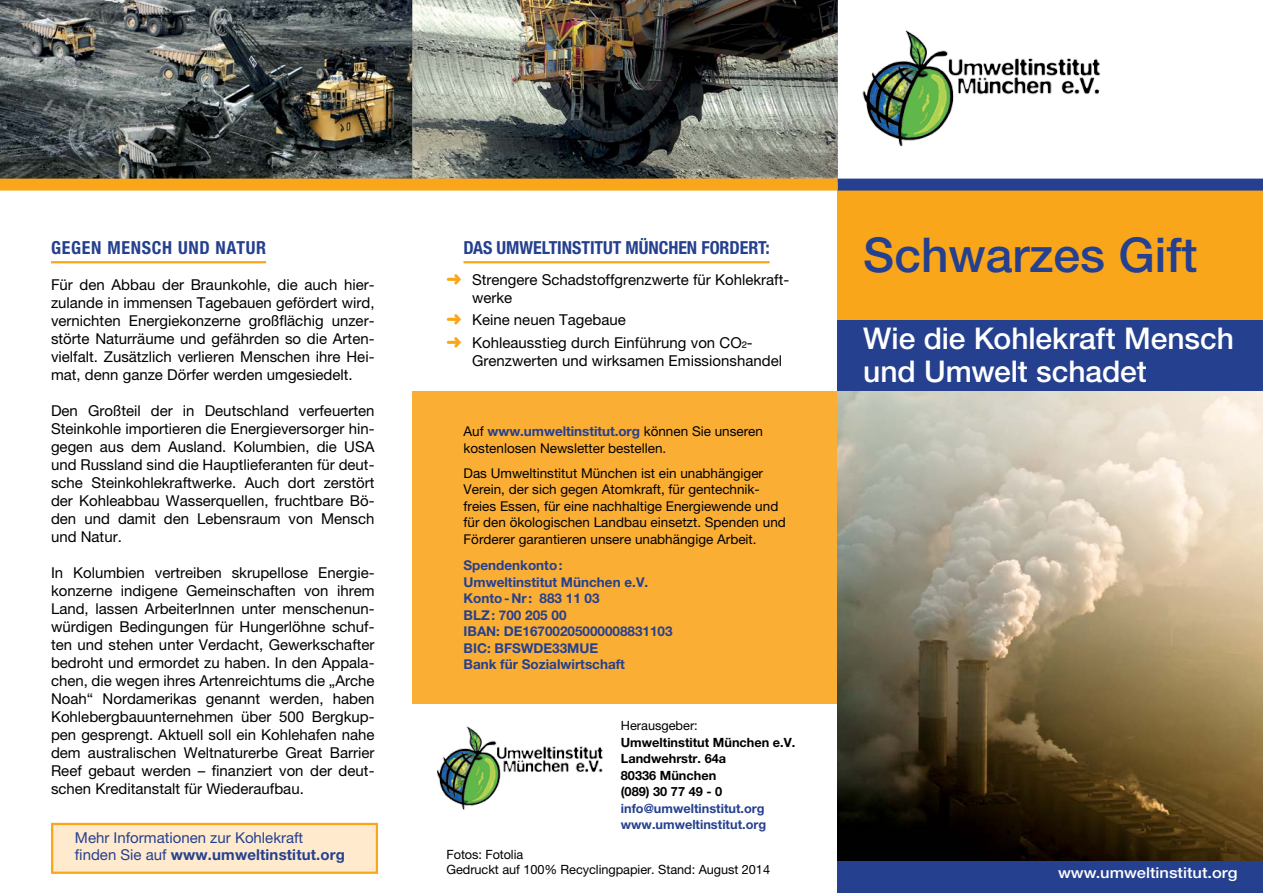
<style>
.page{position:relative;width:1263px;height:893px;background:#fff}
.page>*{position:absolute;margin:0;border:0;box-sizing:border-box;transform-origin:0 0}
.t1{font:500 48px "Helvetica Neue LT Pro";color:#25408f}
.t2{font:500 30px/33px "Helvetica Neue LT Pro";letter-spacing:-.005em;color:#fff}
.t3{font:700 condensed 18px "Helvetica Neue LT Pro";letter-spacing:-.005em;color:#25408f}
.t4{font:700 condensed 18px "Helvetica Neue LT Pro";letter-spacing:.04em;color:#25408f}
.t5{font:15px/18px "Helvetica Neue LT Pro";color:#000;text-align:justify}
.t6{font:15px/16.5px "Helvetica Neue LT Pro";color:#25408f}
.t7{font:500 15px "Helvetica Neue LT Pro";color:#fff;scale:1.1 1}
.t8{font:13.5px/16.5px "Helvetica Neue LT Pro";color:#000}
.t9{font:700 13.5px/16.5px "Helvetica Neue LT Pro";color:#25408f}
.t10{font:12.75px/15.3px "Helvetica Neue LT Pro";letter-spacing:-.005em;color:#000}
.t11{font:700 12.75px/16.5px "Helvetica Neue LT Pro";color:#000}
.t12{font:700 12.75px/16.5px "Helvetica Neue LT Pro";color:#25408f}
.s1{font-weight:700}
.s2{font-weight:700;color:#25408f}
</style>
<div class="page">
<img style="left:0;top:0;width:412px;height:179px">
<img style="left:412px;top:0;width:426px;height:179px">
<div style="left:0;top:179px;width:838px;height:12px;background:#faa61a"></div>
<div style="left:838px;top:319px;width:425px;height:73px;background:#25408f"></div>
<div style="left:838px;top:189px;width:425px;height:130px;background:#faa61a"></div>
<div style="left:838px;top:179px;width:425px;height:12px;background:#25408f"></div>
<hr style="left:51px;top:261px;width:215px;height:2px;background:#faa61a">
<hr style="left:463px;top:261px;width:307px;height:2px;background:#faa61a">
<div style="left:838px;top:859px;width:425px;height:34px;background:#25408f"></div>
<img style="left:862px;top:30px;width:239px;height:117px">
<div style="left:51px;top:823px;width:327px;height:51px;background:#ffeacd;border:2px solid #faa61a"></div>
<img style="left:437px;top:726px;width:167px;height:84px">
<div style="left:412px;top:392px;width:426px;height:312px;background:#fbae34"></div>
<img style="left:838px;top:392px;width:425px;height:468px">
<p class="t4" style="left:51px;top:237px;width:217px">GEGEN MENSCH UND NATUR</p>
<p class="t5" style="left:51px;top:276px;width:325px">Für den Abbau der Braunkohle, die auch hier&shy;zulande in immensen Tagebauen gefördert wird, vernichten Energiekonzerne großflächig unzer&shy;störte Naturräume und gefährden so die Arten&shy;vielfalt. Zusätzlich verlieren Menschen ihre Hei&shy;mat, denn ganze Dörfer werden umgesiedelt.</p>
<p class="t5" style="left:51px;top:402px;width:325px">Den Großteil der in Deutschland verfeuerten Steinkohle importieren die Energieversorger hin&shy;gegen aus dem Ausland. Kolumbien, die USA und Russland sind die Hauptlieferanten für deut&shy;sche Steinkohlekraftwerke. Auch dort zerstört der Kohleabbau Wasserquellen, fruchtbare Bö&shy;den und damit den Lebensraum von Mensch und Natur.</p>
<p class="t5" style="left:51px;top:564px;width:325px">In Kolumbien vertreiben skrupellose Energie&shy;konzerne indigene Gemeinschaften von ihrem Land, lassen ArbeiterInnen unter menschenun&shy;würdigen Bedingungen für Hungerlöhne schuf&shy;ten und stehen unter Verdacht, Gewerkschafter bedroht und ermordet zu haben. In den Appala&shy;chen, die wegen ihres Artenreichtums die „Arche Noah“ Nordamerikas genannt werden, haben Kohlebergbauunternehmen über 500 Bergkup&shy;pen gesprengt. Aktuell soll ein Kohlehafen nahe dem australischen Weltnaturerbe Great Barrier Reef gebaut werden – finanziert von der deut&shy;schen Kreditanstalt für Wiederaufbau.</p>
<p class="t6" style="left:75px;top:829px;width:272px">Mehr Informationen zur Kohlekraft finden Sie auf <span class="s1">www.umweltinstitut.org</span></p>
<p class="t3" style="left:463px;top:237px;width:308px">DAS UMWELTINSTITUT MÜNCHEN FORDERT:</p>
<p class="t5" style="left:472px;top:270px;width:319px">Strengere Schadstoffgrenzwerte für Kohlekraft&shy;werke</p>
<p class="t5" style="left:472px;top:309px;width:282px;line-height:22.2px">Keine neuen Tagebaue<br>Kohleausstieg durch Einführung von CO²-</p>
<p class="t5" style="left:472px;top:351px;width:312px">Grenzwerten und wirksamen Emissionshandel</p>
<p class="t8" style="left:463px;top:423px;width:301px">Auf <span class="s2">www.umweltinstitut.org</span> können Sie unseren kostenlosen Newsletter bestellen.</p>
<p class="t8" style="left:463px;top:464px;width:324px">Das Umweltinstitut München ist ein unabhängiger Verein, der sich gegen Atomkraft, für gentechnik&shy;freies Essen, für eine nachhaltige Energiewende und für den ökologischen Landbau einsetzt. Spenden und Förderer garantieren unsere unabhängige Arbeit.</p>
<p class="t9" style="left:463px;top:557px;width:211px">Spendenkonto:<br>Umweltinstitut München e.V.<br>Konto-Nr: 883 11 03<br>BLZ: 700 205 00<br>IBAN: DE16700205000008831103<br>BIC: BFSWDE33MUE<br>Bank für Sozialwirtschaft</p>
<p class="t10" style="left:621px;top:718px;width:78px">Herausgeber:</p>
<p class="t11" style="left:621px;top:734px;width:176px">Umweltinstitut München e.V.<br>Landwehrstr. 64a<br>80336 München<br>(089) 30 77 49 - 0</p>
<p class="t12" style="left:621px;top:800px;width:147px">info@umweltinstitut.org www.umweltinstitut.org</p>
<p class="t10" style="left:446px;top:846px;width:325px">Fotos: Fotolia<br>Gedruckt auf 100% Recyclingpapier. Stand: August 2014</p>
<h1 class="t1" style="left:863px;top:226px;width:336px">Schwarzes Gift</h1>
<h2 class="t2" style="left:863px;top:322px;width:372px">Wie die Kohlekraft Mensch und Umwelt schadet</h2>
<p class="t7" style="left:1058px;top:864px;width:165px">www.umweltinstitut.org</p>
</div>
